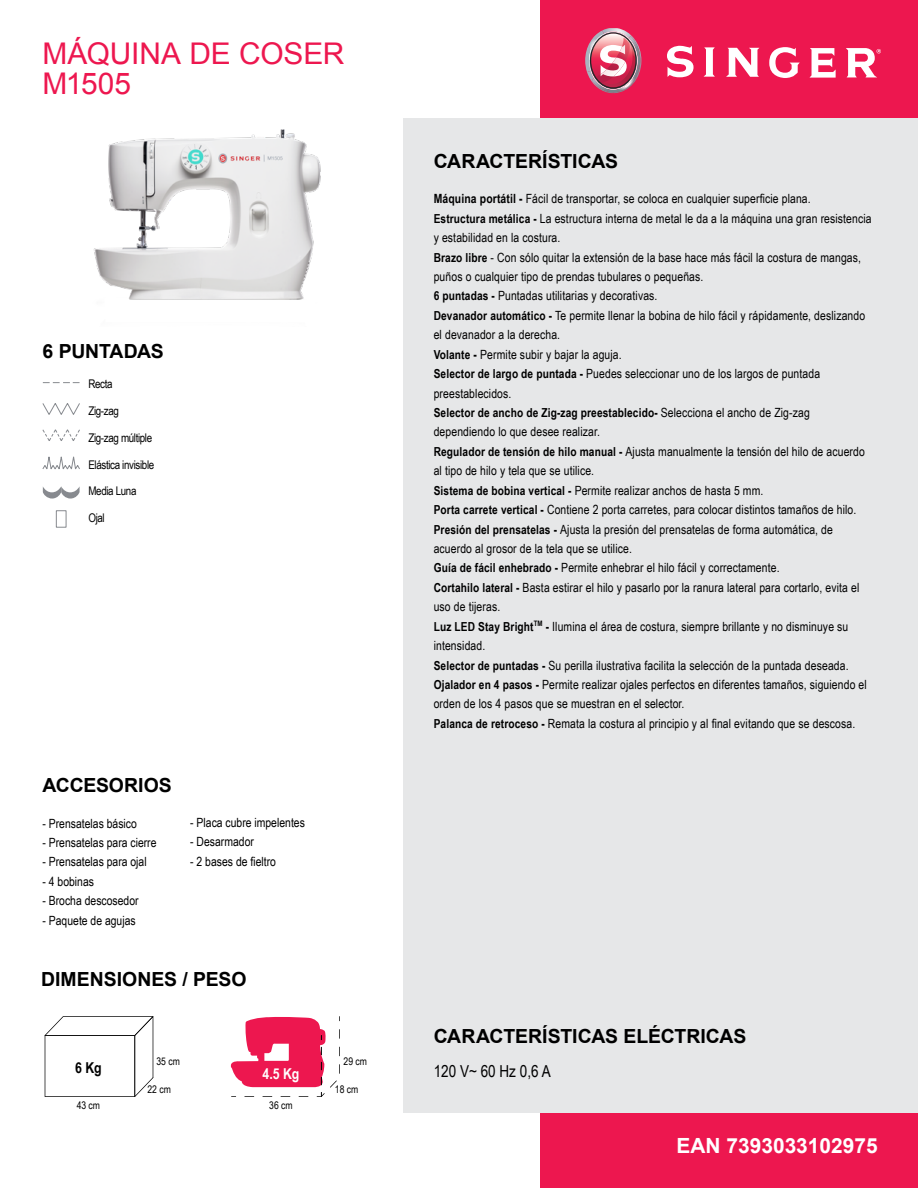
<style>
.page{position:relative;width:918px;height:1188px;background:#fff}
.page>*{position:absolute;margin:0;border:0;box-sizing:border-box;transform-origin:0 0}
.t1{font:29.85px/29.8px "Arial";letter-spacing:-.005em;color:#ed174f}
.t2{font:700 20.85px "Arial";color:#fff}
.t3{font:700 19.5px "Arial";letter-spacing:-.005em;color:#000}
.t4{font:16.5px "Arial Narrow";color:#000}
.t5{font:700 15px "Arial Narrow";color:#fff}
.t6{font:700 15px "Arial Narrow";color:#000}
.t7{font:12.75px/19.5px "Arial Narrow";letter-spacing:.01em;color:#000}
.t8{font:700 12.45px "Arial Narrow";letter-spacing:.01em;color:#000}
.t9{font:12px "Arial Narrow";letter-spacing:-.03em;color:#000}
.t10{font:10.5px "Arial Narrow";color:#000}
.s1{font-weight:700}
.s2{font-weight:700;font-size:12.45px}
.s3{font-weight:400;font-size:12.75px}
</style>
<div class="page">
<div style="left:540px;top:0;width:378px;height:1188px;background:#ed174f"></div>
<div style="left:403px;top:118px;width:515px;height:995px;background:#e6e7e8"></div>
<img style="left:585px;top:28px;width:56px;height:65px">
<svg style="left:667px;top:46px;width:27px;height:31px"></svg>
<svg style="left:704px;top:47px;width:11px;height:30px"></svg>
<svg style="left:726px;top:48px;width:33px;height:29px"></svg>
<svg style="left:769px;top:47px;width:31px;height:31px"></svg>
<svg style="left:809px;top:48px;width:27px;height:30px"></svg>
<svg style="left:846px;top:48px;width:35px;height:29px"></svg>
<img style="left:93px;top:129px;width:228px;height:171px">
<svg style="left:45px;top:1016px;width:108px;height:81px"></svg>
<svg style="left:230px;top:1016px;width:110px;height:81px"></svg>
<svg style="left:42px;top:382px;width:38px;height:146px"></svg>
<h1 class="t1" style="left:43px;top:39px;width:303px">MÁQUINA DE COSER<br>M1505</h1>
<h3 class="t3" style="left:43px;top:338px;width:123px">6 PUNTADAS</h3>
<p class="t9" style="left:88px;top:375px;width:26px">Recta</p>
<p class="t9" style="left:88px;top:402px;width:32px">Zig-zag</p>
<p class="t9" style="left:88px;top:429px;width:65px">Zig-zag múltiple</p>
<p class="t9" style="left:88px;top:456px;width:67px">Elástica invisible</p>
<p class="t9" style="left:88px;top:482px;width:49px">Media Luna</p>
<p class="t9" style="left:88px;top:509px;width:18px">Ojal</p>
<h3 class="t3" style="left:43px;top:772px;width:131px">ACCESORIOS</h3>
<p class="t7" style="left:43px;top:813px;width:96px">- Prensatelas básico</p>
<p class="t7" style="left:43px;top:832px;width:116px">- Prensatelas para cierre</p>
<p class="t7" style="left:43px;top:852px;width:106px">- Prensatelas para ojal</p>
<p class="t7" style="left:43px;top:871px;width:53px">- 4 bobinas</p>
<p class="t7" style="left:43px;top:890px;width:98px">- Brocha descosedor</p>
<p class="t7" style="left:43px;top:910px;width:95px">- Paquete de agujas</p>
<p class="t7" style="left:190px;top:812px;width:116px">- Placa cubre impelentes</p>
<p class="t7" style="left:190px;top:832px;width:65px">- Desarmador</p>
<p class="t7" style="left:190px;top:851px;width:87px">- 2 bases de fieltro</p>
<h3 class="t3" style="left:41px;top:967px;width:207px">DIMENSIONES / PESO</h3>
<p class="t10" style="left:156px;top:1053px;width:25px">35 cm</p>
<p class="t10" style="left:344px;top:1053px;width:25px">29 cm</p>
<p class="t10" style="left:147px;top:1082px;width:25px">22 cm</p>
<p class="t10" style="left:335px;top:1082px;width:25px">18 cm</p>
<p class="t6" style="left:75px;top:1056px;width:28px">6 Kg</p>
<p class="t5" style="left:263px;top:1062px;width:38px">4.5 Kg</p>
<p class="t10" style="left:77px;top:1097px;width:25px">43 cm</p>
<p class="t10" style="left:269px;top:1097px;width:25px">36 cm</p>
<h3 class="t3" style="left:434px;top:148px;width:186px">CARACTERÍSTICAS</h3>
<p class="t7" style="left:434px;top:189px;width:440px"><span class="s1">Máquina portátil -</span> Fácil de transportar, se coloca en cualquier superficie plana.<br><span class="s2">Estructura metálica -</span> La estructura interna de metal le da a la máquina una gran resistencia y estabilidad en la costura.<br><span class="s2">Brazo libre</span> - Con sólo quitar la extensión de la base hace más fácil la costura de mangas, puños o cualquier tipo de prendas tubulares o pequeñas.<br><span class="s2">6 puntadas -</span> Puntadas utilitarias y decorativas.<br><span class="s2">Devanador automático -</span> Te permite llenar la bobina de hilo fácil y rápidamente, deslizando el devanador a la derecha.<br><span class="s2">Volante</span> <span class="s1">-</span> Permite subir y bajar la aguja.<br><span class="s2">Selector de largo de puntada -</span> Puedes seleccionar uno de los largos de puntada preestablecidos.</p>
<p class="t8" style="left:434px;top:403px;width:378px">Selector de ancho de Zig-zag preestablecido- <span class="s3">Selecciona el ancho de Zig-zag</span></p>
<p class="t7" style="left:434px;top:422px;width:435px">dependiendo lo que desee realizar.<br><span class="s2">Regulador de tensión de hilo manual -</span> Ajusta manualmente la tensión del hilo de acuerdo al tipo de hilo y tela que se utilice.<br><span class="s2">Sistema de bobina vertical -</span> Permite realizar anchos de hasta 5 mm.<br><span class="s2">Porta carrete vertical -</span> Contiene 2 porta carretes, para colocar distintos tamaños de hilo.<br><span class="s2">Presión del prensatelas -</span> Ajusta la presión del prensatelas de forma automática, de acuerdo al grosor de la tela que se utilice.<br><span class="s2">Guía de fácil enhebrado -</span> Permite enhebrar el hilo fácil y correctamente.<br><span class="s2">Cortahilo lateral -</span> Basta estirar el hilo y pasarlo por la ranura lateral para cortarlo, evita el uso de tijeras.<br><span class="s2">Luz LED Stay Bright</span><sup>TM</sup> <span class="s2">-</span> Ilumina el área de costura, siempre brillante y no disminuye su intensidad.<br><span class="s2">Selector de puntadas -</span> Su perilla ilustrativa facilita la selección de la puntada deseada.<br><span class="s2">Ojalador en 4 pasos -</span> Permite realizar ojales perfectos en diferentes tamaños, siguiendo el orden de los 4 pasos que se muestran en el selector.<br><span class="s2">Palanca de retroceso -</span> Remata la costura al principio y al final evitando que se descosa.</p>
<h3 class="t3" style="left:434px;top:1023px;width:314px">CARACTERÍSTICAS ELÉCTRICAS</h3>
<p class="t4" style="left:434px;top:1059px;width:118px">120 V~ 60 Hz 0,6 A</p>
<h2 class="t2" style="left:677px;top:1132px;width:203px">EAN 7393033102975</h2>
</div>
